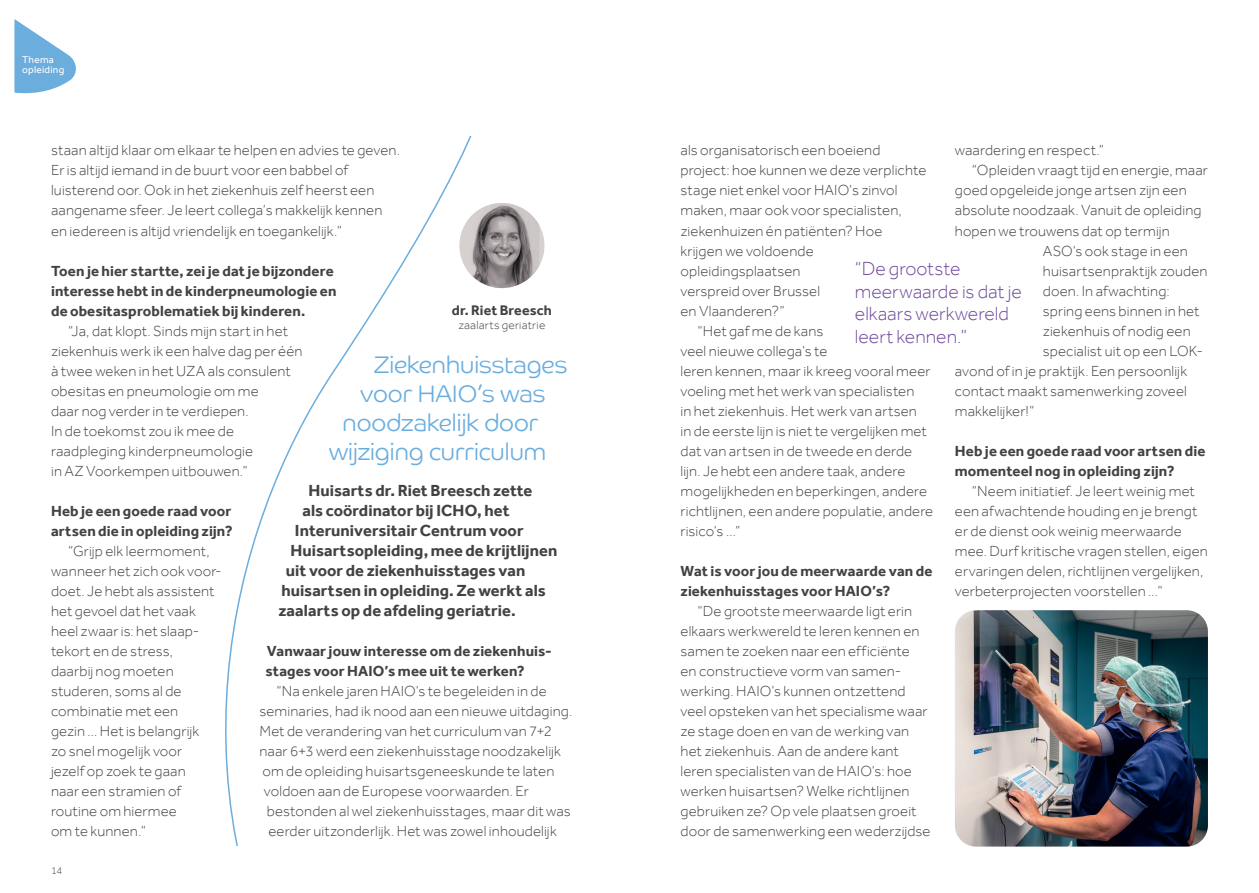
<style>
.page{position:relative;width:1259px;height:893px;background:#fff}
.page>*{position:absolute;margin:0;border:0;box-sizing:border-box;transform-origin:0 0}
.t1{font:300 24px "Co Headline";color:#69addf}
.t2{font:300 19.5px/22.5px "Effra";color:#6f499d}
.t3{font:700 16.5px "Effra";letter-spacing:.005em;color:#414243}
.t4{font:300 15px/20px "Effra";letter-spacing:.01em;color:#414243}
.t5{font:700 15px/20.1px "Effra";letter-spacing:.01em;color:#414243}
.t6{font:700 14.25px "Effra";letter-spacing:.01em;color:#414243}
.t7{font:300 12px "Effra";letter-spacing:.02em;color:#414243}
.t8{font:300 10.5px "Effra";color:#414243}
.t9{font:10.05px/10.1px "Effra";letter-spacing:.025em;color:#fff}
</style>
<div class="page">
<div style="left:459px;top:203px;width:85px;height:85px;background:#d6d0cf;border-radius:50%"></div>
<img style="left:467px;top:203px;width:72px;height:85px">
<svg style="left:14px;top:19px;width:62px;height:75px"></svg>
<img style="left:955px;top:610px;width:253px;height:237px">
<p class="t9" style="left:22px;top:55px;width:44px">Thema opleiding</p>
<p class="t4" style="left:51px;top:140px;width:350px">staan altijd klaar om elkaar te helpen en advies te geven.<br>Er is altijd iemand in de buurt voor een babbel of luisterend oor. Ook in het ziekenhuis zelf heerst een aangename sfeer. Je leert collega’s makkelijk kennen en iedereen is altijd vriendelijk en toegankelijk.”</p>
<p class="t5" style="left:51px;top:260px;width:287px">Toen je hier startte, zei je dat je bijzondere interesse hebt in de kinderpneumologie en de obesitasproblematiek bij kinderen.</p>
<p class="t4" style="left:51px;top:320px;width:253px;text-indent:17px">“Ja, dat klopt. Sinds mijn start in het ziekenhuis werk ik een halve dag per één à twee weken in het UZA als consulent obesitas en pneumologie om me<br>daar nog verder in te verdiepen.<br>In de toekomst zou ik mee de raadpleging kinderpneumologie<br>in AZ Voorkempen uitbouwen.”</p>
<p class="t5" style="left:51px;top:501px;width:183px">Heb je een goede raad voor artsen die in opleiding zijn?</p>
<p class="t4" style="left:51px;top:541px;width:172px;text-indent:17px">“Grijp elk leermoment, wanneer het zich ook voor&shy;doet. Je hebt als assistent het gevoel dat het vaak heel zwaar is: het slaap&shy;tekort en de stress,<br>daarbij nog moeten studeren, soms al de combinatie met een<br>gezin … Het is belangrijk<br>zo snel mogelijk voor<br>jezelf op zoek te gaan<br>naar een stramien of routine om hiermee<br>om te kunnen.”</p>
<p class="t6" style="left:452px;top:302px;width:101px">dr. Riet Breesch</p>
<p class="t7" style="left:458px;top:318px;width:89px">zaalarts geriatrie</p>
<h1 class="t1" style="left:374px;top:351px;width:195px">Ziekenhuisstages</h1>
<h1 class="t1" style="left:360px;top:380px;width:186px">voor HAIO’s was</h1>
<h1 class="t1" style="left:342px;top:409px;width:197px">noodzakelijk door</h1>
<h1 class="t1" style="left:329px;top:437px;width:219px">wijziging curriculum</h1>
<p class="t3" style="left:308px;top:480px;width:225px">Huisarts dr. Riet Breesch zette</p>
<p class="t3" style="left:302px;top:501px;width:209px">als coördinator bij ICHO, het</p>
<p class="t3" style="left:295px;top:521px;width:230px">Interuniversitair Centrum voor</p>
<p class="t3" style="left:290px;top:541px;width:269px">Huisartsopleiding, mee de krijtlijnen</p>
<p class="t3" style="left:286px;top:561px;width:241px">uit voor de ziekenhuisstages van</p>
<p class="t3" style="left:281px;top:581px;width:266px">huisartsen in opleiding. Ze werkt als</p>
<p class="t3" style="left:278px;top:601px;width:239px">zaalarts op de afdeling geriatrie.</p>
<p class="t5" style="left:265px;top:641px;width:288px">Vanwaar jouw interesse om de ziekenhuis&shy;stages voor HAIO’s mee uit te werken?</p>
<p class="t4" style="left:276px;top:681px;width:272px">“Na enkele jaren HAIO’s te begeleiden in de</p>
<p class="t4" style="left:259px;top:701px;width:314px">seminaries, had ik nood aan een nieuwe uitdaging.</p>
<p class="t4" style="left:259px;top:721px;width:294px">Met de verandering van het curriculum van 7+2</p>
<p class="t4" style="left:259px;top:741px;width:303px">naar 6+3 werd een ziekenhuisstage noodzakelijk</p>
<p class="t4" style="left:262px;top:761px;width:293px">om de opleiding huisartsgeneeskunde te laten</p>
<p class="t4" style="left:264px;top:781px;width:266px">voldoen aan de Europese voorwaarden. Er</p>
<p class="t4" style="left:267px;top:801px;width:305px">bestonden al wel ziekenhuisstages, maar dit was</p>
<p class="t4" style="left:268px;top:821px;width:290px">eerder uitzonderlijk. Het was zowel inhoudelijk</p>
<p class="t8" style="left:51px;top:864px;width:13px">14</p>
<p class="t4" style="left:680px;top:140px;width:201px">als organisatorisch een boeiend</p>
<p class="t4" style="left:680px;top:160px;width:247px">project: hoe kunnen we deze verplichte</p>
<p class="t4" style="left:680px;top:180px;width:219px">stage niet enkel voor HAIO’s zinvol</p>
<p class="t4" style="left:680px;top:200px;width:223px">maken, maar ook voor specialisten,</p>
<p class="t4" style="left:680px;top:220px;width:203px">ziekenhuizen én patiënten? Hoe</p>
<p class="t4" style="left:680px;top:240px;width:135px">krijgen we voldoende</p>
<p class="t4" style="left:680px;top:260px;width:122px">opleidingsplaatsen</p>
<p class="t4" style="left:680px;top:280px;width:141px">verspreid over Brussel</p>
<p class="t4" style="left:680px;top:300px;width:105px">en Vlaanderen?”</p>
<p class="t4" style="left:697px;top:320px;width:127px">“Het gaf me de kans</p>
<p class="t4" style="left:680px;top:341px;width:148px">veel nieuwe collega’s te</p>
<p class="t4" style="left:680px;top:361px;width:251px">leren kennen, maar ik kreeg vooral meer</p>
<p class="t4" style="left:680px;top:381px;width:235px">voeling met het werk van specialisten</p>
<p class="t4" style="left:680px;top:401px;width:238px">in het ziekenhuis. Het werk van artsen</p>
<p class="t4" style="left:680px;top:421px;width:248px">in de eerste lijn is niet te vergelijken met</p>
<p class="t4" style="left:680px;top:441px;width:233px">dat van artsen in de tweede en derde</p>
<p class="t4" style="left:680px;top:461px;width:226px">lijn. Je hebt een andere taak, andere</p>
<p class="t4" style="left:680px;top:481px;width:248px">mogelijkheden en beperkingen, andere</p>
<p class="t4" style="left:680px;top:501px;width:254px">richtlijnen, een andere populatie, andere</p>
<p class="t4" style="left:680px;top:521px;width:61px">risico’s …”</p>
<p class="t5" style="left:680px;top:561px;width:253px">Wat is voor jou de meerwaarde van de ziekenhuisstages voor HAIO’s?</p>
<p class="t4" style="left:680px;top:601px;width:251px;text-indent:17px">“De grootste meerwaarde ligt erin elkaars werkwereld te leren kennen en samen te zoeken naar een efficiënte<br>en constructieve vorm van samen&shy;werking. HAIO’s kunnen ontzettend veel opsteken van het specialisme waar ze stage doen en van de werking van het ziekenhuis. Aan de andere kant leren specialisten van de HAIO’s: hoe werken huisartsen? Welke richtlijnen gebruiken ze? Op vele plaatsen groeit door de samenwerking een wederzijdse</p>
<p class="t4" style="left:955px;top:140px;width:151px">waardering en respect.”</p>
<p class="t4" style="left:972px;top:160px;width:237px">“Opleiden vraagt tijd en energie, maar</p>
<p class="t4" style="left:955px;top:180px;width:233px">goed opgeleide jonge artsen zijn een</p>
<p class="t4" style="left:955px;top:200px;width:248px">absolute noodzaak. Vanuit de opleiding</p>
<p class="t4" style="left:955px;top:220px;width:216px">hopen we trouwens dat op termijn</p>
<p class="t4" style="left:1043px;top:240px;width:146px">ASO’s ook stage in een</p>
<p class="t4" style="left:1043px;top:260px;width:166px">huisartsenpraktijk zouden</p>
<p class="t4" style="left:1043px;top:280px;width:128px">doen. In afwachting:</p>
<p class="t4" style="left:1043px;top:300px;width:158px">spring eens binnen in het</p>
<p class="t4" style="left:1043px;top:320px;width:149px">ziekenhuis of nodig een</p>
<p class="t4" style="left:1043px;top:341px;width:162px">specialist uit op een LOK-</p>
<p class="t4" style="left:955px;top:361px;width:234px">avond of in je praktijk. Een persoonlijk</p>
<p class="t4" style="left:955px;top:381px;width:234px">contact maakt samenwerking zoveel</p>
<p class="t4" style="left:955px;top:401px;width:81px">makkelijker!”</p>
<p class="t5" style="left:955px;top:441px;width:252px">Heb je een goede raad voor artsen die momenteel nog in opleiding zijn?</p>
<p class="t4" style="left:955px;top:481px;width:254px;text-indent:17px">“Neem initiatief. Je leert weinig met een afwachtende houding en je brengt er de dienst ook weinig meerwaarde mee. Durf kritische vragen stellen, eigen ervaringen delen, richtlijnen vergelijken, verbeterprojecten voorstellen …”</p>
<h2 class="t2" style="left:855px;top:257px;width:168px">“De grootste meerwaarde is dat je elkaars werkwereld leert kennen.”</h2>
</div>
